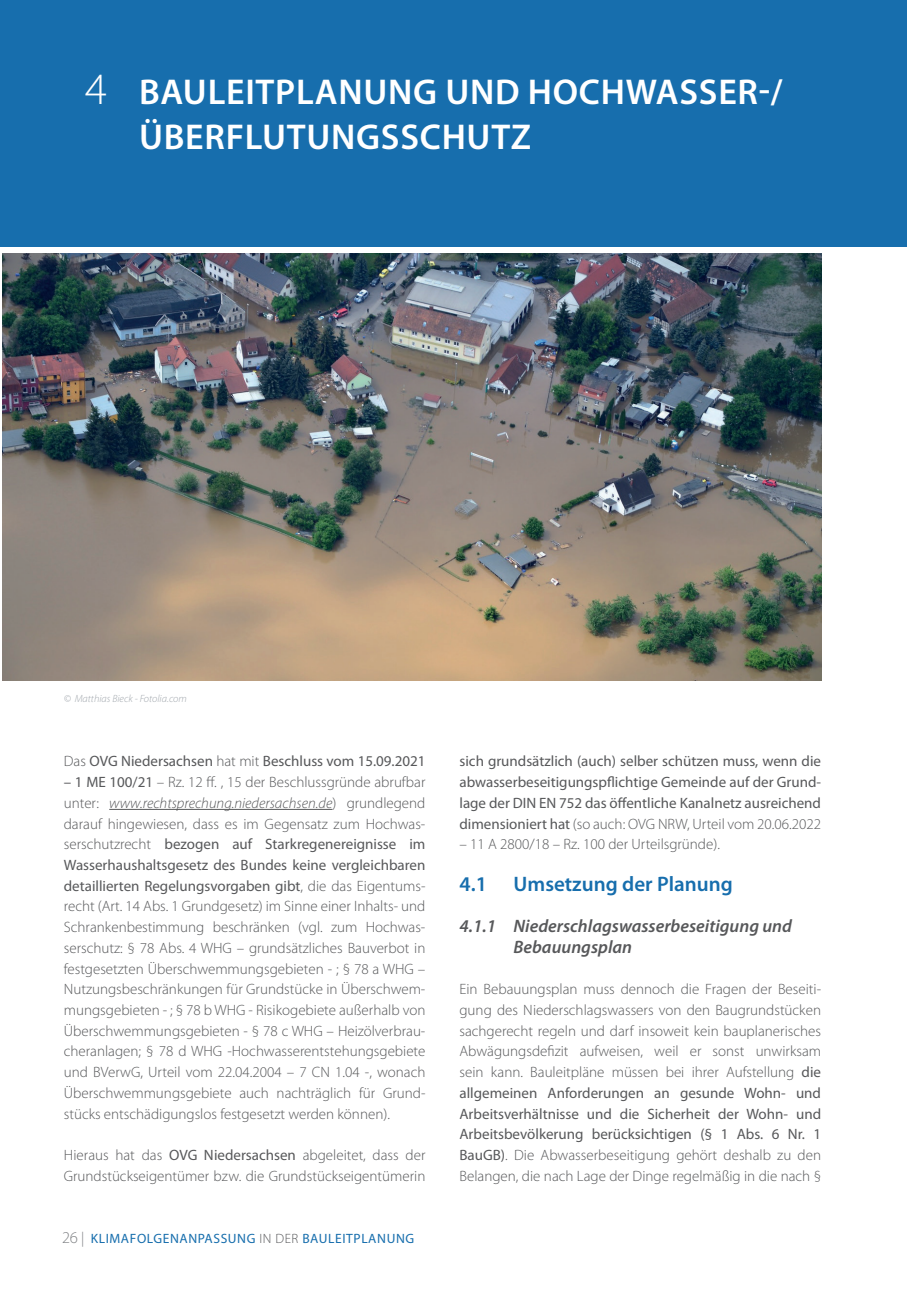
<style>
.page{position:relative;width:919px;height:1289px;background:#fff}
.page>*{position:absolute;margin:0;border:0;box-sizing:border-box;transform-origin:0 0}
.t1{font:600 36px/45px "Myriad Pro";letter-spacing:.02em;color:#fff}
.t2{font:600 21px "Myriad Pro";color:#176ead}
.t3{font:italic 600 18px/20.7px "Myriad Pro";color:#57585a}
.t4{font:300 15px/20.7px "Myriad Pro";color:#57585a;text-align:justify}
.t5{font:15px/20.7px "Myriad Pro";color:#57585a;text-align:justify}
.t6{font:13.5px "Myriad Pro";letter-spacing:.045em;color:#176ead}
.t7{font:italic 300 10.5px "Myriad Pro";color:#a0a6ac}
.s1{font-weight:300;font-size:45px}
.s2{font-weight:300}
.s3{font-weight:400}
.s4{font-style:italic}
.s5{font-weight:300;font-size:16.5px;color:#808285}
.s6{font-weight:300;font-size:15px;color:#808285}
.s7{font-weight:300;color:#57585a}
</style>
<div class="page">
<div style="left:0;top:0;width:906px;height:247px;background:#176ead"></div>
<hr style="left:109px;top:809px;width:223px;height:1px;background:#57585a">
<img style="left:2px;top:254px;width:819px;height:426px">
<h1 class="t1" style="left:139px;top:68px;width:645px;text-indent:-54px"><span class="s1">4</span> BAULEITPLANUNG UND HOCHWASSER-/<br>ÜBERFLUTUNGSSCHUTZ</h1>
<p class="t7" style="left:64px;top:692px;width:124px">© Matthias Bieck - Fotolia.com</p>
<p class="t5" style="left:64px;top:750px;width:363px"><span class="s2">Das</span> OVG Niedersachsen <span class="s2">hat mit</span> Beschluss vom 15.09.2021</p>
<p class="t4" style="left:64px;top:771px;width:363px"><span class="s3">– 1 ME 100/21</span> – Rz. 12 ff. , 15 der Beschlussgründe abrufbar unter: <span class="s4">www.rechtsprechung.niedersachsen.de</span>) grundlegend darauf hingewiesen, dass es im Gegensatz zum Hochwas&shy;serschutzrecht <span class="s3">bezogen auf Starkregenereignisse im Wasserhaushaltsgesetz des Bundes keine vergleichbaren detaillierten Regelungsvorgaben gibt</span>, die das Eigentums&shy;recht (Art. 14 Abs. 1 Grundgesetz) im Sinne einer Inhalts- und Schrankenbestimmung beschränken (vgl. zum Hochwas&shy;serschutz: § 78 Abs. 4 WHG – grundsätzliches Bauverbot in festgesetzten Überschwemmungsgebieten - ; § 78 a WHG – Nutzungsbeschränkungen für Grundstücke in Überschwem&shy;mungsgebieten - ; § 78 b WHG - Risikogebiete außerhalb von Überschwemmungsgebieten - § 78 c WHG – Heizölverbrau&shy;cheranlagen; § 78 d WHG -Hochwasserentstehungsgebiete und BVerwG, Urteil vom 22.04.2004 – 7 CN 1.04 -, wonach Überschwemmungsgebiete auch nachträglich für Grund&shy;stücks entschädigungslos festgesetzt werden können).</p>
<p class="t4" style="left:64px;top:1144px;width:363px">Hieraus hat das <span class="s3">OVG Niedersachsen</span> abgeleitet, dass der<br>Grundstückseigentümer bzw. die Grundstückseigentümerin</p>
<p class="t6" style="left:63px;top:1230px;width:353px"><span class="s5">26</span> <span class="s6">|</span> KLIMAFOLGENANPASSUNG <span class="s7">IN DER</span> BAULEITPLANUNG</p>
<p class="t5" style="left:459px;top:750px;width:363px">sich grundsätzlich (auch) selber schützen muss, wenn die abwasserbeseitigungspflichtige Gemeinde auf der Grund&shy;lage der DIN EN 752 das öffentliche Kanalnetz ausreichend dimensioniert hat <span class="s2">(so auch: OVG NRW, Urteil vom 20.06.2022</span></p>
<p class="t4" style="left:459px;top:833px;width:262px">– 11 A 2800/18 – Rz. 100 der Urteilsgründe).</p>
<h2 class="t2" style="left:459px;top:870px;width:29px">4.1</h2>
<h2 class="t2" style="left:513px;top:870px;width:221px">Umsetzung der Planung</h2>
<p class="t3" style="left:513px;top:915px;width:280px;text-indent:-54px">4.1.1 Niederschlagswasserbeseitigung und<br>Bebauungsplan</p>
<p class="t4" style="left:459px;top:978px;width:363px">Ein Bebauungsplan muss dennoch die Fragen der Beseiti&shy;gung des Niederschlagswassers von den Baugrundstücken sachgerecht regeln und darf insoweit kein bauplanerisches Abwägungsdefizit aufweisen, weil er sonst unwirksam sein kann. Bauleitpläne müssen bei ihrer Aufstellung <span class="s3">die allgemeinen Anforderungen an gesunde Wohn- und Arbeitsverhältnisse und die Sicherheit der Wohn- und Arbeitsbevölkerung berücksichtigen (§ 1 Abs. 6 Nr. 1<br>BauGB)</span>. Die Abwasserbeseitigung gehört deshalb zu den Belangen, die nach Lage der Dinge regelmäßig in die nach §</p>
</div>
